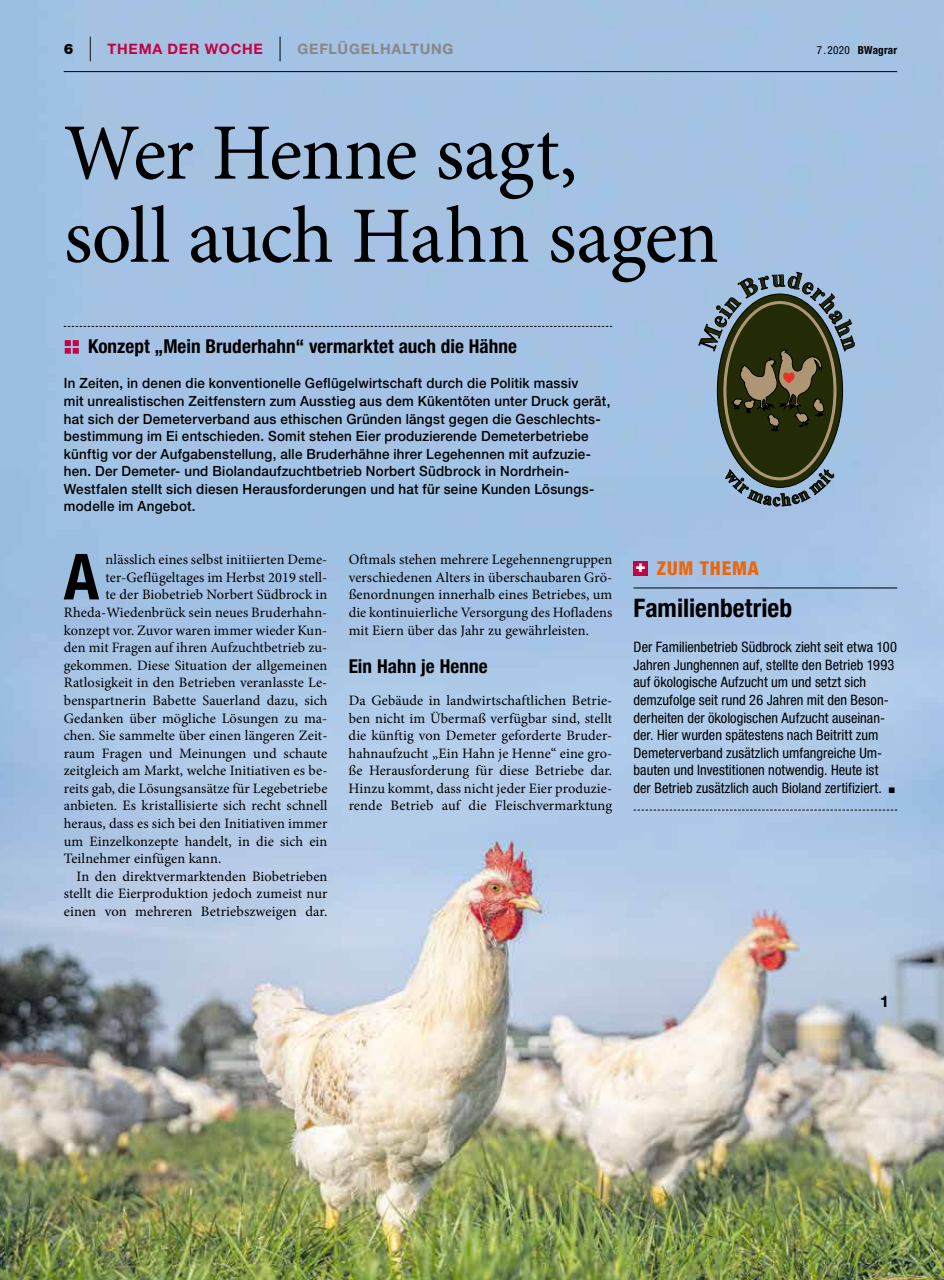
<style>
.page{position:relative;width:944px;height:1280px;background:#fff}
.page>*{position:absolute;margin:0;border:0;box-sizing:border-box;transform-origin:0 0}
.t1{font:79.95px/83.1px "Minion Pro";letter-spacing:-.015em;color:#000}
.t2{font:700 condensed 63.6px "Helvetica Neue LT Std";color:#000}
.t3{font:700 condensed 25.5px "Helvetica Neue LT Std";letter-spacing:.005em;color:#000}
.t4{font:700 condensed 19.2px "Helvetica Neue LT Std";letter-spacing:.005em;color:#000}
.t5{font:800 condensed 19.2px "Helvetica Neue LT Std";letter-spacing:.04em;color:#ec6608}
.t6{font:900 16.95px "Helvetica Neue LT Std";color:#fff}
.t7{font:700 16.05px "Helvetica Neue LT Std";color:#000}
.t8{font:14.4px/17.5px "Minion Pro";letter-spacing:.005em;color:#000;text-align:justify}
.t9{font:condensed 14.4px/17.5px "Helvetica Neue LT Std";color:#000}
.t10{font:700 14.4px "Helvetica Neue LT Std";letter-spacing:.055em;color:#878787}
.t11{font:500 14.1px/17.5px "Helvetica Neue LT Std";letter-spacing:.02em;color:#000;scale:.95 1}
.t12{font:700 condensed 11.25px "Helvetica Neue LT Std";letter-spacing:.01em;color:#000}
.s1{font-weight:900;color:#000}
.s2{font-weight:100;font-size:24.6px;color:#000}
.s3{color:#c20344}
.s4{font-weight:400}
.s5{font-weight:900;font-stretch:normal;font-size:24px;color:#c20344}
</style>
<div class="page">
<img style="left:0;top:0;width:944px;height:1280px">
<hr style="left:64px;top:71px;width:833px;height:1px;background:#000">
<svg style="left:64px;top:326px;width:548px;height:1px"></svg>
<svg style="left:65px;top:340px;width:14px;height:14px"></svg>
<hr style="left:634px;top:587px;width:263px;height:1px;background:#000">
<svg style="left:634px;top:810px;width:263px;height:1px"></svg>
<div style="left:634px;top:561px;width:14px;height:14px;background:#c20344"></div>
<svg style="left:726px;top:470px;width:108px;height:36px"></svg>
<div style="left:717px;top:294px;width:126px;height:193px;background:#222b05;border-radius:50%"></div>
<svg style="left:699px;top:271px;width:157px;height:160px"></svg>
<p class="t10" style="left:64px;top:40px;width:391px"><span class="s1">6</span> <span class="s2">|</span> <span class="s3">THEMA DER WOCHE</span> <span class="s2">|</span> GEFLÜGELHALTUNG</p>
<p class="t12" style="left:817px;top:43px;width:82px"><span class="s4">7 . 2020</span> BWagrar</p>
<h1 class="t1" style="left:64px;top:112px;width:657px">Wer Henne sagt,<br>soll auch Hahn sagen</h1>
<h3 class="t4" style="left:64px;top:335px;width:455px"><span class="s5">::</span> Konzept „Mein Bruderhahn“ vermarktet auch die Hähne</h3>
<p class="t11" style="left:64px;top:374px;width:577px">In Zeiten, in denen die konventionelle Geflügelwirtschaft durch die Politik massiv<br>mit unrealistischen Zeitfenstern zum Ausstieg aus dem Kükentöten unter Druck gerät, hat sich der Demeterverband aus ethischen Gründen längst gegen die Geschlechts&shy;bestimmung im Ei entschieden. Somit stehen Eier produzierende Demeterbetriebe künftig vor der Aufgabenstellung, alle Bruderhähne ihrer Legehennen mit aufzuzie&shy;hen. Der Demeter- und Biolandaufzuchtbetrieb Norbert Südbrock in Nordrhein-Westfalen stellt sich diesen Herausforderungen und hat für seine Kunden Lösungs&shy;modelle im Angebot.</p>
<h2 class="t2" style="left:64px;top:538px;width:37px">A</h2>
<p class="t8" style="left:106px;top:551px;width:223px">nlässlich eines selbst initiierten Deme-</p>
<p class="t8" style="left:349px;top:551px;width:265px">Oftmals stehen mehrere Legehennengruppen verschiedenen Alters in überschaubaren Grö&shy;ßenordnungen innerhalb eines Betriebes, um die kontinuierliche Versorgung des Hofladens mit Eiern über das Jahr zu gewährleisten.</p>
<h3 class="t4" style="left:349px;top:654px;width:141px">Ein Hahn je Henne</h3>
<p class="t8" style="left:349px;top:692px;width:265px">Da Gebäude in landwirtschaftlichen Betrie&shy;ben nicht im Übermaß verfügbar sind, stellt die künftig von Demeter geforderte Bruder&shy;hahnaufzucht „Ein Hahn je Henne“ eine gro&shy;ße Herausforderung für diese Betriebe dar.<br>Hinzu kommt, dass nicht jeder Eier produzie&shy;rende Betrieb auf die Fleischvermarktung</p>
<p class="t8" style="left:106px;top:568px;width:223px">ter-Geflügeltages im Herbst 2019 stell-</p>
<p class="t8" style="left:106px;top:586px;width:223px">te der Biobetrieb Norbert Südbrock in</p>
<p class="t8" style="left:64px;top:604px;width:265px">Rheda-Wiedenbrück sein neues Bruderhahn-</p>
<p class="t8" style="left:64px;top:621px;width:265px">konzept vor. Zuvor waren immer wieder Kun-</p>
<p class="t8" style="left:64px;top:639px;width:265px">den mit Fragen auf ihren Aufzuchtbetrieb zu-</p>
<p class="t8" style="left:64px;top:656px;width:265px">gekommen. Diese Situation der allgemeinen</p>
<p class="t8" style="left:64px;top:674px;width:265px">Ratlosigkeit in den Betrieben veranlasste Le-</p>
<p class="t8" style="left:64px;top:692px;width:265px">benspartnerin Babette Sauerland dazu, sich</p>
<p class="t8" style="left:64px;top:709px;width:265px">Gedanken über mögliche Lösungen zu ma-</p>
<p class="t8" style="left:64px;top:727px;width:265px">chen. Sie sammelte über einen längeren Zeit-</p>
<p class="t8" style="left:64px;top:744px;width:265px">raum Fragen und Meinungen und schaute</p>
<p class="t8" style="left:64px;top:762px;width:265px">zeitgleich am Markt, welche Initiativen es be-</p>
<p class="t8" style="left:64px;top:779px;width:265px">reits gab, die Lösungsansätze für Legebetriebe</p>
<p class="t8" style="left:64px;top:797px;width:265px">anbieten. Es kristallisierte sich recht schnell</p>
<p class="t8" style="left:64px;top:815px;width:265px">heraus, dass es sich bei den Initiativen immer</p>
<p class="t8" style="left:64px;top:832px;width:265px">um Einzelkonzepte handelt, in die sich ein</p>
<p class="t8" style="left:64px;top:850px;width:159px">Teilnehmer einfügen kann.</p>
<p class="t8" style="left:77px;top:867px;width:252px">In den direktvermarktenden Biobetrieben</p>
<p class="t8" style="left:64px;top:885px;width:265px">stellt die Eierproduktion jedoch zumeist nur</p>
<p class="t8" style="left:64px;top:903px;width:265px">einen von mehreren Betriebszweigen dar.</p>
<h3 class="t5" style="left:657px;top:556px;width:103px">ZUM THEMA</h3>
<h3 class="t3" style="left:634px;top:592px;width:160px">Familienbetrieb</h3>
<p class="t9" style="left:634px;top:638px;width:265px">Der Familienbetrieb Südbrock zieht seit etwa 100<br>Jahren Junghennen auf, stellte den Betrieb 1993 auf ökologische Aufzucht um und setzt sich demzufolge seit rund 26 Jahren mit den Beson&shy;derheiten der ökologischen Aufzucht auseinan&shy;der. Hier wurden spätestens nach Beitritt zum Demeterverband zusätzlich umfangreiche Um&shy;bauten und Investitionen notwendig. Heute ist der Betrieb zusätzlich auch Bioland zertifiziert. ■</p>
<p class="t6" style="left:635px;top:556px;width:12px">+</p>
<p class="t7" style="left:880px;top:991px;width:10px">1</p>
</div>
